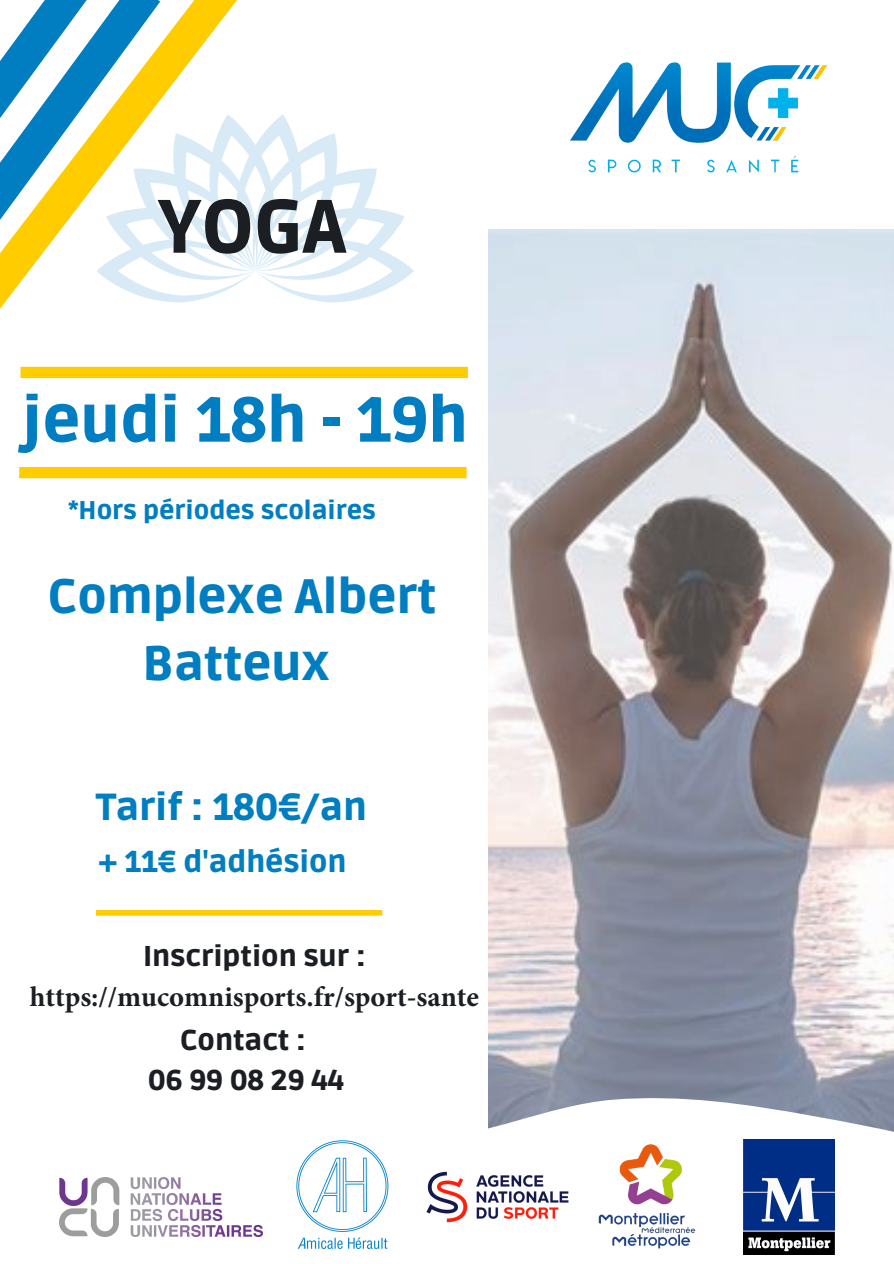
<style>
.page{position:relative;width:894px;height:1264px;background:#fff}
.page>*{position:absolute;margin:0;border:0;box-sizing:border-box;transform-origin:0 0}
.t1{font:900 75px "Ruda";color:#1b1e23}
.t2{font:900 63px "Ruda";color:#007ec1}
.t3{font:900 48px/66.4px "Ruda";color:#007ec1;text-align:center}
.t4{font:900 37.5px "Ruda";color:#007ec1}
.t5{font:900 30px "Ruda";color:#007ec1}
.t6{font:700 28.5px "Minion Pro";color:#1b1e23}
.t7{font:900 28.5px/39.5px "Ruda";color:#1b1e23;text-align:center}
.t8{font:900 25.5px "Ruda";color:#007ec1}
</style>
<div class="page">
<img style="left:488px;top:230px;width:405px;height:867px">
<svg style="left:59px;top:1097px;width:834px;height:158px"></svg>
<img style="left:410px;top:1155px;width:174px;height:83px">
<img style="left:60px;top:1176px;width:203px;height:60px">
<img style="left:743px;top:1139px;width:91px;height:115px">
<img style="left:587px;top:1143px;width:125px;height:106px">
<img style="left:293px;top:1139px;width:98px;height:115px">
<svg style="left:288px;top:124px;width:126px;height:178px"></svg>
<div style="left:19px;top:467px;width:447px;height:11px;background:#fc0"></div>
<div style="left:21px;top:367px;width:447px;height:11px;background:#fc0"></div>
<svg style="left:0;top:0;width:288px;height:379px"></svg>
<img style="left:570px;top:62px;width:258px;height:111px">
<div style="left:96px;top:910px;width:286px;height:5px;background:#fc0"></div>
<h1 class="t1" style="left:158px;top:183px;width:190px">YOGA</h1>
<h2 class="t2" style="left:20px;top:383px;width:449px">jeudi 18h - 19h</h2>
<p class="t8" style="left:68px;top:495px;width:309px">*Hors périodes scolaires</p>
<h3 class="t3" style="left:48px;top:565px;width:390px">Complexe Albert<br>Batteux</h3>
<h3 class="t4" style="left:96px;top:785px;width:272px">Tarif : 180€/an</h3>
<p class="t5" style="left:98px;top:844px;width:249px">+ 11€ d'adhésion</p>
<p class="t7" style="left:143px;top:937px;width:224px">Inscription sur :</p>
<p class="t6" style="left:30px;top:976px;width:450px">https://mucomnisports.fr/sport-sante</p>
<p class="t7" style="left:148px;top:1021px;width:198px">Contact :<br>06 99 08 29 44</p>
</div>
